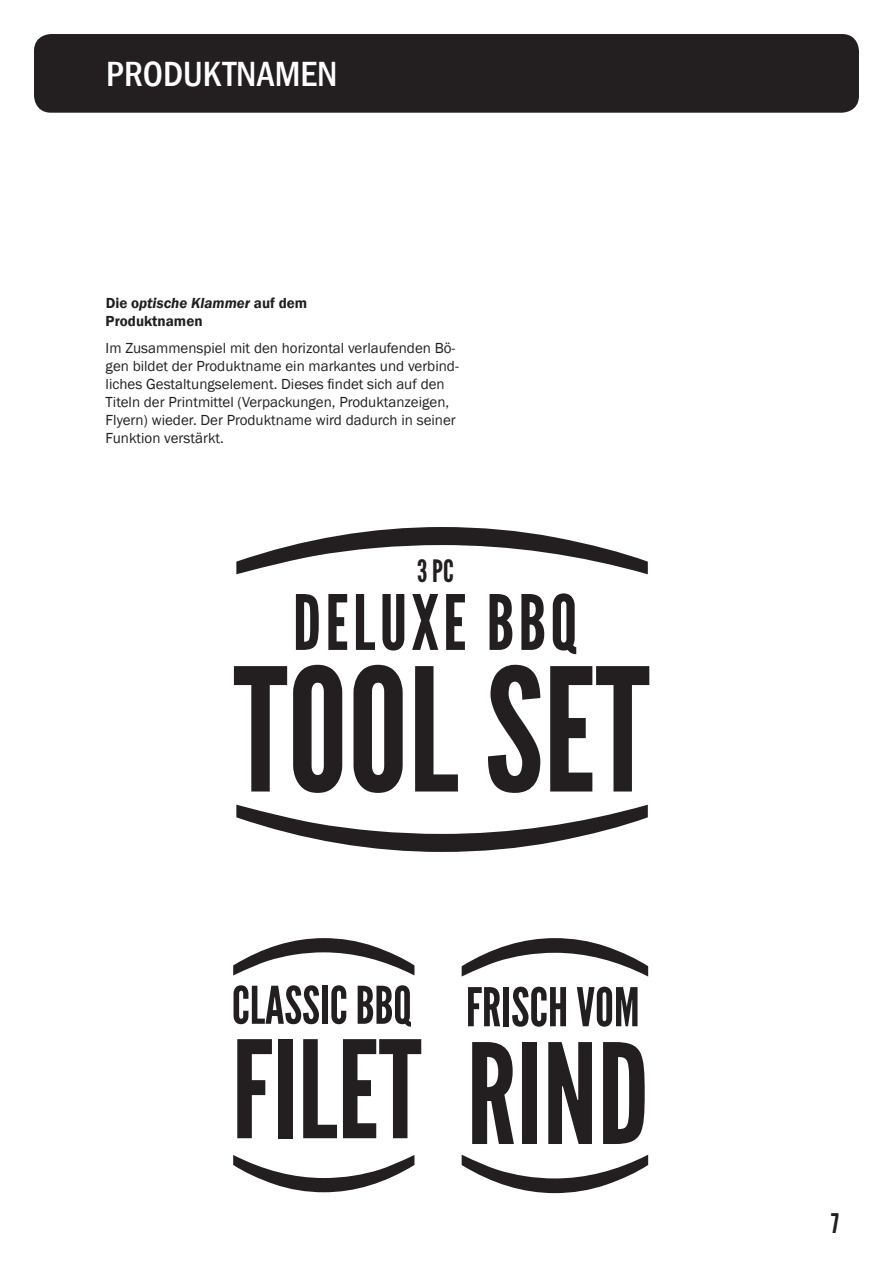
<style>
.page{position:relative;width:893px;height:1263px;background:#fff}
.page>*{position:absolute;margin:0;border:0;box-sizing:border-box;transform-origin:0 0}
.t1{font:170.55px "League Gothic";color:#231f20}
.t2{font:138.6px "League Gothic";color:#231f20}
.t3{font:134.7px "League Gothic";color:#231f20}
.t4{font:76.05px "League Gothic";letter-spacing:.055em;color:#231f20}
.t5{font:53.25px "League Gothic";color:#231f20}
.t6{font:51.75px "League Gothic";color:#231f20}
.t7{font:500 condensed 36px "Franklin Gothic";color:#fff}
.t8{font:30.75px "League Gothic";color:#231f20}
.t9{font:27px "League Gothic";color:#231f20}
.t10{font:15px/18px "Franklin Gothic";color:#231f20}
.t11{font:600 15px/18px "Franklin Gothic";color:#231f20}
.s1{font-style:italic}
</style>
<div class="page">
<div style="left:34px;top:34px;width:825px;height:79px;background:#231f20;border-radius:17px"></div>
<svg style="left:236px;top:527px;width:412px;height:47px"></svg>
<svg style="left:236px;top:805px;width:412px;height:47px"></svg>
<svg style="left:462px;top:938px;width:186px;height:38px"></svg>
<svg style="left:462px;top:1155px;width:186px;height:38px"></svg>
<svg style="left:233px;top:938px;width:181px;height:37px"></svg>
<svg style="left:233px;top:1155px;width:181px;height:37px"></svg>
<h3 class="t7" style="left:106px;top:50px;width:232px">PRODUKTNAMEN</h3>
<p class="t11" style="left:106px;top:294px;width:203px">Die o<span class="s1">ptische Klammer</span> auf dem<br>Produktnamen</p>
<p class="t10" style="left:106px;top:339px;width:355px">Im Zusammenspiel mit den horizontal verlaufenden Bö&shy;gen bildet der Produktname ein markantes und verbind&shy;liches Gestaltungselement. Dieses findet sich auf den Titeln der Printmittel (Verpackungen, Produktanzeigen, Flyern) wieder. Der Produktname wird dadurch in seiner Funktion verstärkt.</p>
<h3 class="t8" style="left:417px;top:553px;width:38px">3 PC</h3>
<h3 class="t4" style="left:293px;top:577px;width:286px">DELUXE BBQ</h3>
<h1 class="t1" style="left:234px;top:629px;width:418px">TOOL SET</h1>
<h3 class="t6" style="left:232px;top:974px;width:181px">CLASSIC BBQ</h3>
<h3 class="t3" style="left:232px;top:1010px;width:191px">FILET</h3>
<h3 class="t5" style="left:466px;top:975px;width:175px">FRISCH VOM</h3>
<h2 class="t2" style="left:467px;top:1012px;width:184px">RIND</h2>
<h3 class="t9" style="left:831px;top:1207px;width:9px">7</h3>
</div>
